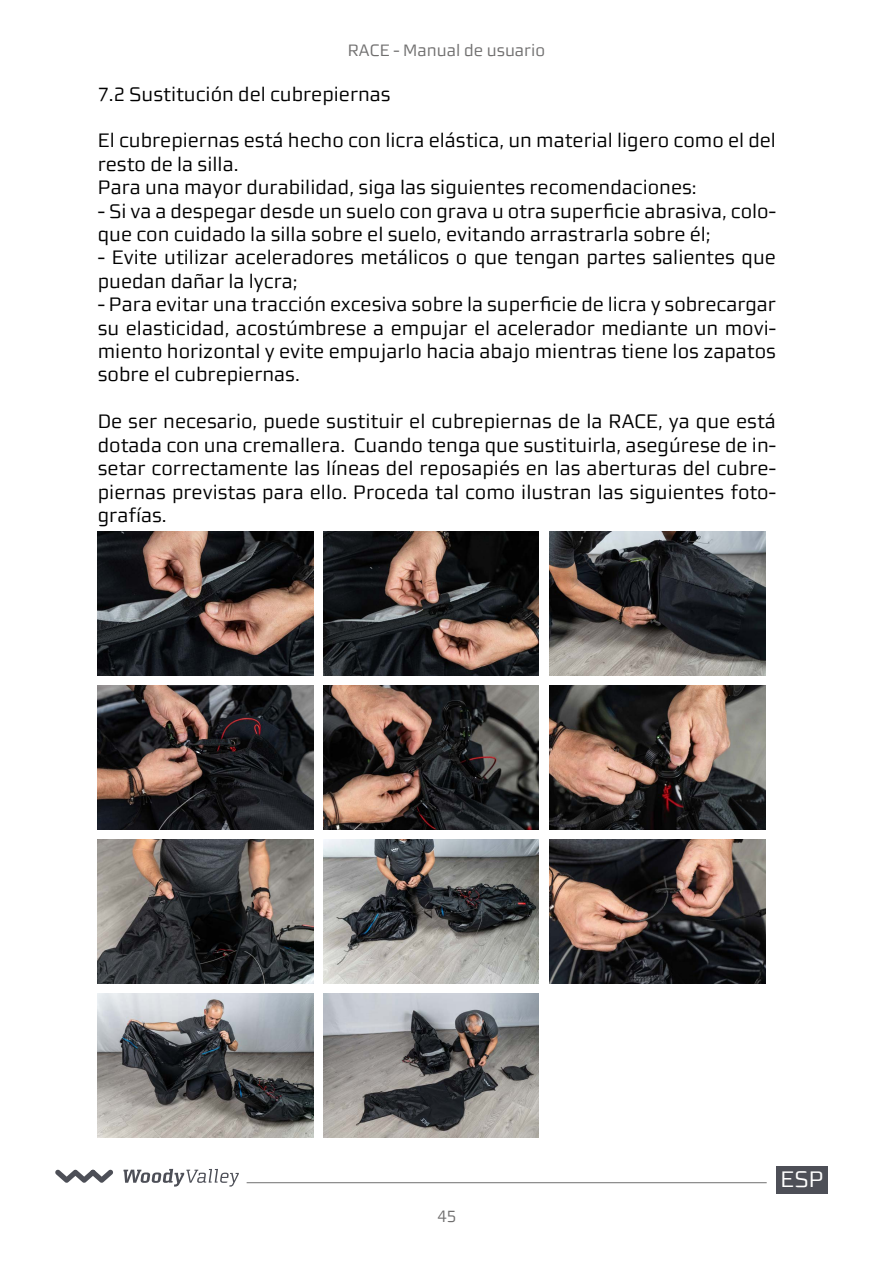
<style>
.page{position:relative;width:893px;height:1263px;background:#fff}
.page>*{position:absolute;margin:0;border:0;box-sizing:border-box;transform-origin:0 0}
.t1{font:22.5px "Morgan Sans Lining";color:#fff}
.t2{font:19.5px/23.4px "Morgan Sans Lining";color:#000}
.t3{font:16.5px "Morgan Sans Lining";color:#706f6f}
</style>
<div class="page">
<hr style="left:247px;top:1182px;width:520px;height:1px;background:#706f6f">
<svg style="left:123px;top:1169px;width:116px;height:17px"></svg>
<svg style="left:55px;top:1169px;width:58px;height:14px"></svg>
<div style="left:776px;top:1166px;width:51px;height:28px;background:#4d4f57"></div>
<img style="left:550px;top:532px;width:216px;height:144px">
<img style="left:550px;top:686px;width:216px;height:143px">
<img style="left:97px;top:993px;width:216px;height:144px">
<img style="left:97px;top:532px;width:216px;height:144px">
<img style="left:323px;top:532px;width:216px;height:144px">
<img style="left:97px;top:686px;width:216px;height:143px">
<img style="left:323px;top:686px;width:216px;height:143px">
<img style="left:323px;top:839px;width:216px;height:144px">
<img style="left:97px;top:839px;width:216px;height:144px">
<img style="left:323px;top:993px;width:216px;height:144px">
<img style="left:550px;top:839px;width:216px;height:144px">
<p class="t3" style="left:348px;top:41px;width:199px">RACE - Manual de usuario</p>
<p class="t2" style="left:98px;top:82px;width:294px">7.2 Sustitución del cubrepiernas</p>
<p class="t2" style="left:98px;top:129px;width:680px">El cubrepiernas está hecho con licra elástica, un material ligero como el del resto de la silla.<br>Para una mayor durabilidad, siga las siguientes recomendaciones:</p>
<p class="t2" style="left:98px;top:199px;width:680px">- Si va a despegar desde un suelo con grava u otra superficie abrasiva, colo&shy;que con cuidado la silla sobre el suelo, evitando arrastrarla sobre él;</p>
<p class="t2" style="left:98px;top:246px;width:680px">- Evite utilizar aceleradores metálicos o que tengan partes salientes que puedan dañar la lycra;</p>
<p class="t2" style="left:98px;top:293px;width:680px;text-align:justify">- Para evitar una tracción excesiva sobre la superficie de licra y sobrecargar su elasticidad, acostúmbrese a empujar el acelerador mediante un movi&shy;miento horizontal y evite empujarlo hacia abajo mientras tiene los zapatos sobre el cubrepiernas.</p>
<p class="t2" style="left:98px;top:410px;width:680px;text-align:justify">De ser necesario, puede sustituir el cubrepiernas de la RACE, ya que está dotada con una cremallera. Cuando tenga que sustituirla, asegúrese de in&shy;setar correctamente las líneas del reposapiés en las aberturas del cubre&shy;piernas previstas para ello. Proceda tal como ilustran las siguientes foto&shy;grafías.</p>
<p class="t3" style="left:437px;top:1207px;width:20px">45</p>
<p class="t1" style="left:780px;top:1166px;width:45px">ESP</p>
</div>
